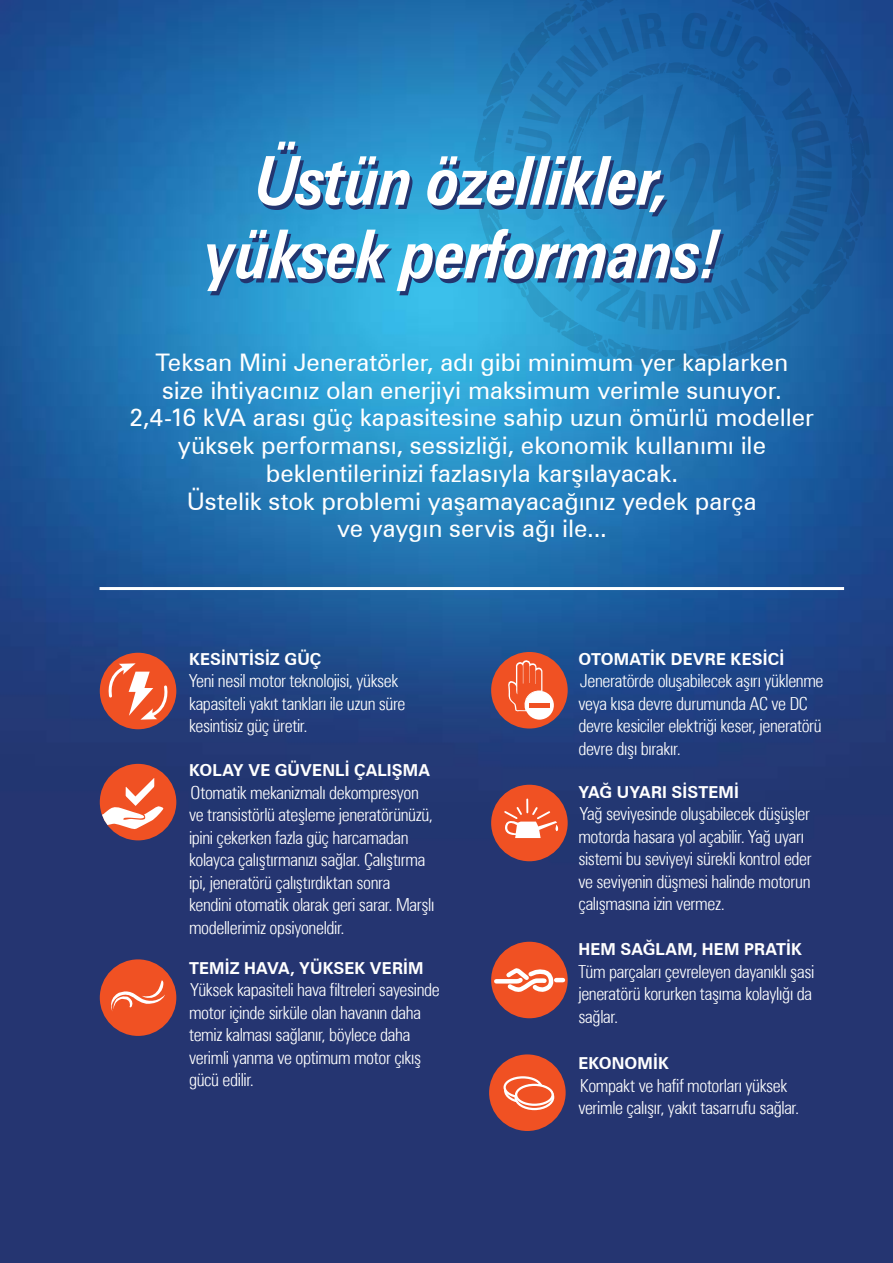
<style>
.page{position:relative;width:893px;height:1263px;background:#fff}
.page>*{position:absolute;margin:0;border:0;box-sizing:border-box;transform-origin:0 0}
.t1{font:italic 700 67.5px/73.5px "Zurich BT";letter-spacing:-.02em;color:#fff;text-align:center;scale:.85 1}
.t2{font:24.15px/27.8px "Zurich BT";color:#fff;text-align:center}
.t3{font:300 condensed 18px/22.5px "Zurich BT";letter-spacing:-.02em;color:#fff}
.t4{font:700 16.5px "Zurich BT";letter-spacing:.01em;color:#fff}
</style>
<div class="page">
<img style="left:0;top:0;width:893px;height:1263px">
<div style="left:489px;top:1054px;width:77px;height:77px;background:#f05123;border-radius:50%"></div>
<hr style="left:100px;top:587px;width:744px;height:3px;background:#fff">
<svg style="left:473px;top:0;width:398px;height:370px;background:#2176b2"></svg>
<div style="left:100px;top:653px;width:76px;height:76px;background:#f05123;border-radius:50%"></div>
<div style="left:100px;top:764px;width:76px;height:76px;background:#f05123;border-radius:50%"></div>
<div style="left:491px;top:652px;width:77px;height:76px;background:#f05123;border-radius:50%"></div>
<div style="left:491px;top:785px;width:77px;height:76px;background:#f05123;border-radius:50%"></div>
<div style="left:100px;top:959px;width:76px;height:77px;background:#f05123;border-radius:50%"></div>
<div style="left:491px;top:942px;width:77px;height:76px;background:#f05123;border-radius:50%"></div>
<svg style="left:504px;top:799px;width:54px;height:39px"></svg>
<div style="left:525px;top:691px;width:29px;height:29px;background:#fff;border-radius:50%"></div>
<svg style="left:508px;top:661px;width:36px;height:51px"></svg>
<div style="left:529px;top:703px;width:20px;height:5px;background:#f05123"></div>
<svg style="left:505px;top:1078px;width:38px;height:24px"></svg>
<div style="left:504px;top:1077px;width:40px;height:26px;border:2px solid #fff;border-radius:50%"></div>
<svg style="left:505px;top:1077px;width:36px;height:20px"></svg>
<div style="left:503px;top:1076px;width:39px;height:22px;border:2px solid #fff;border-radius:50%"></div>
<svg style="left:516px;top:1085px;width:37px;height:24px"></svg>
<div style="left:514px;top:1084px;width:40px;height:26px;border:2px solid #fff;border-radius:50%"></div>
<div style="left:516px;top:1085px;width:37px;height:20px;background:#f05123;border-radius:50%"></div>
<div style="left:515px;top:1084px;width:39px;height:22px;border:2px solid #fff;border-radius:50%"></div>
<svg style="left:111px;top:980px;width:54px;height:31px"></svg>
<svg style="left:100px;top:767px;width:64px;height:64px"></svg>
<svg style="left:492px;top:968px;width:71px;height:106px"></svg>
<svg style="left:106px;top:663px;width:64px;height:57px"></svg>
<h1 class="t1" style="left:206px;top:140px;width:609px">Üstün özellikler, yüksek performans!</h1>
<p class="t2" style="left:130px;top:347px;width:686px">Teksan Mini Jeneratörler, adı gibi minimum yer kaplarken<br>size ihtiyacınız olan enerjiyi maksimum verimle sunuyor.<br>2,4-16 kVA arası güç kapasitesine sahip uzun ömürlü modeller yüksek performansı, sessizliği, ekonomik kullanımı ile beklentilerinizi fazlasıyla karşılayacak.<br>Üstelik stok problemi yaşamayacağınız yedek parça<br>ve yaygın servis ağı ile...</p>
<p class="t4" style="left:189px;top:647px;width:134px">KESİNTİSİZ GÜÇ</p>
<p class="t3" style="left:189px;top:669px;width:218px">Yeni nesil motor teknolojisi, yüksek kapasiteli yakıt tankları ile uzun süre kesintisiz güç üretir.</p>
<p class="t4" style="left:189px;top:758px;width:242px">KOLAY VE GÜVENLİ ÇALIŞMA</p>
<p class="t3" style="left:189px;top:781px;width:247px">Otomatik mekanizmalı dekompresyon ve transistörlü ateşleme jeneratörünüzü, ipini çekerken fazla güç harcamadan kolayca çalıştırmanızı sağlar. Çalıştırma ipi, jeneratörü çalıştırdıktan sonra kendini otomatik olarak geri sarar. Marşlı modellerimiz opsiyoneldir.</p>
<p class="t4" style="left:189px;top:956px;width:236px">TEMİZ HAVA, YÜKSEK VERİM</p>
<p class="t3" style="left:189px;top:979px;width:252px">Yüksek kapasiteli hava filtreleri sayesinde motor içinde sirküle olan havanın daha temiz kalması sağlanır, böylece daha verimli yanma ve optimum motor çıkış gücü edilir.</p>
<p class="t4" style="left:578px;top:647px;width:207px">OTOMATİK DEVRE KESİCİ</p>
<p class="t3" style="left:578px;top:670px;width:247px">Jeneratörde oluşabilecek aşırı yüklenme veya kısa devre durumunda AC ve DC devre kesiciler elektriği keser, jeneratörü devre dışı bırakır.</p>
<p class="t4" style="left:578px;top:780px;width:162px">YAĞ UYARI SİSTEMİ</p>
<p class="t3" style="left:578px;top:802px;width:235px">Yağ seviyesinde oluşabilecek düşüşler motorda hasara yol açabilir. Yağ uyarı sistemi bu seviyeyi sürekli kontrol eder ve seviyenin düşmesi halinde motorun çalışmasına izin vermez.</p>
<p class="t4" style="left:578px;top:937px;width:225px">HEM SAĞLAM, HEM PRATİK</p>
<p class="t3" style="left:578px;top:960px;width:237px">Tüm parçaları çevreleyen dayanıklı şasi jeneratörü korurken taşıma kolaylığı da sağlar.</p>
<p class="t4" style="left:578px;top:1051px;width:92px">EKONOMİK</p>
<p class="t3" style="left:578px;top:1074px;width:222px">Kompakt ve hafif motorları yüksek verimle çalışır, yakıt tasarrufu sağlar.</p>
</div>
